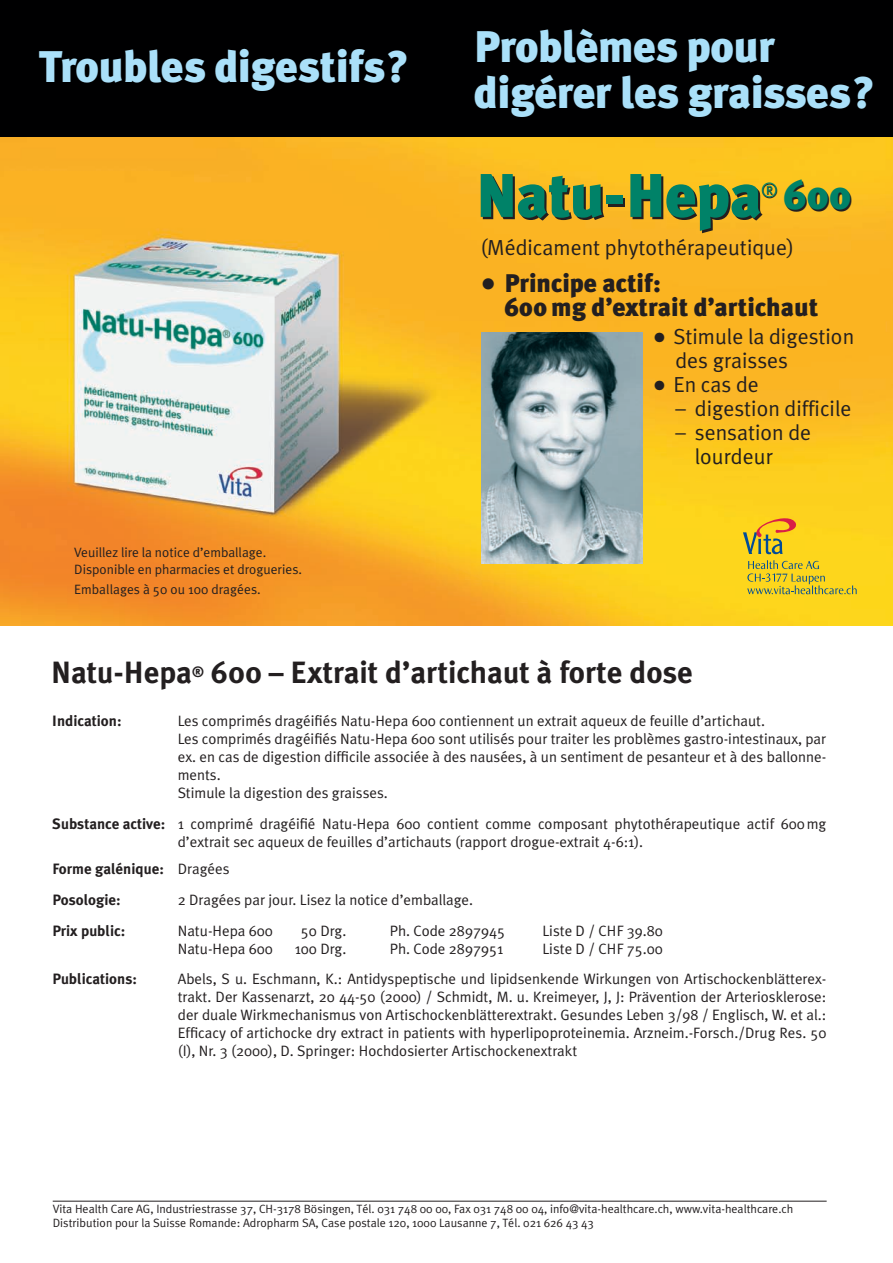
<style>
.page{position:relative;width:893px;height:1263px;background:#fff}
.page>*{position:absolute;margin:0;border:0;box-sizing:border-box;transform-origin:0 0}
.t1{font:900 61.5px "Meta Plus";letter-spacing:-.015em;color:#008268}
.t2{font:900 44.25px/46.5px "Meta Plus";letter-spacing:-.01em;color:#aae0f9}
.t3{font:700 30.75px "Meta Plus";color:#231f20}
.t4{font:900 25.5px/24px "Meta Plus";color:#231f20}
.t5{font:21.75px/24px "Meta Plus Normal";color:#231f20}
.t6{font:19.95px "Meta Plus Normal";color:#008268}
.t7{font:15px/18px "Meta Plus Normal";color:#231f20}
.t8{font:700 15px/30.8px "Meta Plus";color:#231f20}
.t9{font:13.5px/16.5px "Meta Plus Normal";color:#231f20}
.t10{font:12px/14.2px "Meta Plus Normal";color:#231f20}
.s1{font-size:40.5px;color:#231f20}
.s2{font-size:31.5px}
.s3{font-family:"Meta Plus";font-weight:900;font-size:27px}
.s4{font-family:"Meta Plus";font-weight:700}
.s5{font-family:"Meta Plus Normal";font-weight:400}
</style>
<div class="page">
<img style="left:0;top:136px;width:893px;height:489px">
<div style="left:0;top:0;width:893px;height:136px;background:#000001"></div>
<svg style="left:747px;top:560px;width:110px;height:34px;background:#dac22c"></svg>
<svg style="left:743px;top:510px;width:55px;height:44px;background:#dcb52e"></svg>
<img style="left:481px;top:332px;width:162px;height:232px">
<hr style="left:53px;top:1201px;width:774px;height:1px;background:#231f20">
<h2 class="t2" style="left:39px;top:43px;width:372px">Troubles digestifs?</h2>
<p class="t9" style="left:74px;top:544px;width:229px">Veuillez lire la notice d’emballage.<br>Disponible en pharmacies et drogueries.</p>
<p class="t9" style="left:74px;top:581px;width:188px">Emballages à 50 ou 100 dragées.</p>
<h2 class="t2" style="left:474px;top:23px;width:403px">Problèmes pour digérer les graisses?</h2>
<h1 class="t1" style="left:476px;top:160px;width:378px">Natu-Hepa <span class="s1">600</span></h1>
<h3 class="t6" style="left:762px;top:178px;width:18px">®</h3>
<h3 class="t5" style="left:480px;top:235px;width:315px">(Médicament phytothérapeutique)</h3>
<h3 class="t4" style="left:504px;top:271px;width:315px;text-indent:-24px"><span class="s2">•</span> Principe actif:<br>600 mg d’extrait d’artichaut</h3>
<h3 class="t5" style="left:675px;top:325px;width:180px;text-indent:-22px"><span class="s3">•</span> Stimule la digestion des graisses</h3>
<h3 class="t5" style="left:653px;top:373px;width:108px"><span class="s3">•</span> En cas de</h3>
<h3 class="t5" style="left:675px;top:397px;width:178px">– digestion difficile</h3>
<h3 class="t5" style="left:695px;top:421px;width:118px;text-indent:-20px">– sensation de lourdeur</h3>
<h3 class="t3" style="left:51px;top:654px;width:643px">Natu-Hepa<sup>®</sup> 600 – Extrait d’artichaut à forte dose</h3>
<p class="t8" style="left:52px;top:706px;width:71px">Indication:</p>
<p class="t7" style="left:178px;top:712px;width:650px">Les comprimés dragéifiés Natu-Hepa 600 contiennent un extrait aqueux de feuille d’artichaut.<br>Les comprimés dragéifiés Natu-Hepa 600 sont utilisés pour traiter les problèmes gastro-intestinaux, par ex. en cas de digestion difficile associée à des nausées, à un sentiment de pesanteur et à des ballonne&shy;ments.<br>Stimule la digestion des graisses.</p>
<p class="t7" style="left:178px;top:815px;width:650px;text-indent:-125px"><span class="s4">Substance active:</span> 1 comprimé dragéifié Natu-Hepa 600 contient comme composant phytothérapeutique actif 600mg d’extrait sec aqueux de feuilles d’artichauts (rapport drogue-extrait 4-6:1).</p>
<p class="t8" style="left:52px;top:853px;width:179px">Forme galénique: <span class="s5">Dragées<br></span>Posologie:</p>
<p class="t7" style="left:178px;top:890px;width:297px">2 Dragées par jour. Lisez la notice d’emballage.</p>
<p class="t8" style="left:52px;top:915px;width:74px">Prix public:</p>
<p class="t7" style="left:178px;top:921px;width:97px">Natu-Hepa 600</p>
<p class="t7" style="left:301px;top:921px;width:47px">50 Drg.</p>
<p class="t7" style="left:390px;top:921px;width:117px">Ph. Code 2897945</p>
<p class="t7" style="left:542px;top:921px;width:122px">Liste D / CHF 39.80</p>
<p class="t7" style="left:178px;top:939px;width:97px">Natu-Hepa 600</p>
<p class="t7" style="left:295px;top:939px;width:53px">100 Drg.</p>
<p class="t7" style="left:390px;top:939px;width:115px">Ph. Code 2897951</p>
<p class="t7" style="left:542px;top:939px;width:122px">Liste D / CHF 75.00</p>
<p class="t8" style="left:52px;top:964px;width:86px">Publications:</p>
<p class="t7" style="left:178px;top:970px;width:650px;text-align:justify">Abels, S u. Eschmann, K.: Antidyspeptische und lipidsenkende Wirkungen von Artischockenblätterex&shy;trakt. Der Kassenarzt, 20 44-50 (2000) / Schmidt, M. u. Kreimeyer, J, J: Prävention der Arteriosklerose: der duale Wirkmechanismus von Artischockenblätterextrakt. Gesundes Leben 3/98 / Englisch, W. et al.:<br>Efficacy of artichocke dry extract in patients with hyperlipoproteinemia. Arzneim.-Forsch./Drug Res. 50 (I), Nr. 3 (2000), D. Springer: Hochdosierter Artischockenextrakt</p>
<p class="t10" style="left:53px;top:1201px;width:742px">Vita Health Care AG, Industriestrasse 37, CH-3178 Bösingen, Tél. 031 748 00 00, Fax 031 748 00 04, info@vita-healthcare.ch, www.vita-healthcare.ch<br>Distribution pour la Suisse Romande: Adropharm SA, Case postale 120, 1000 Lausanne 7, Tél. 021 626 43 43</p>
</div>
